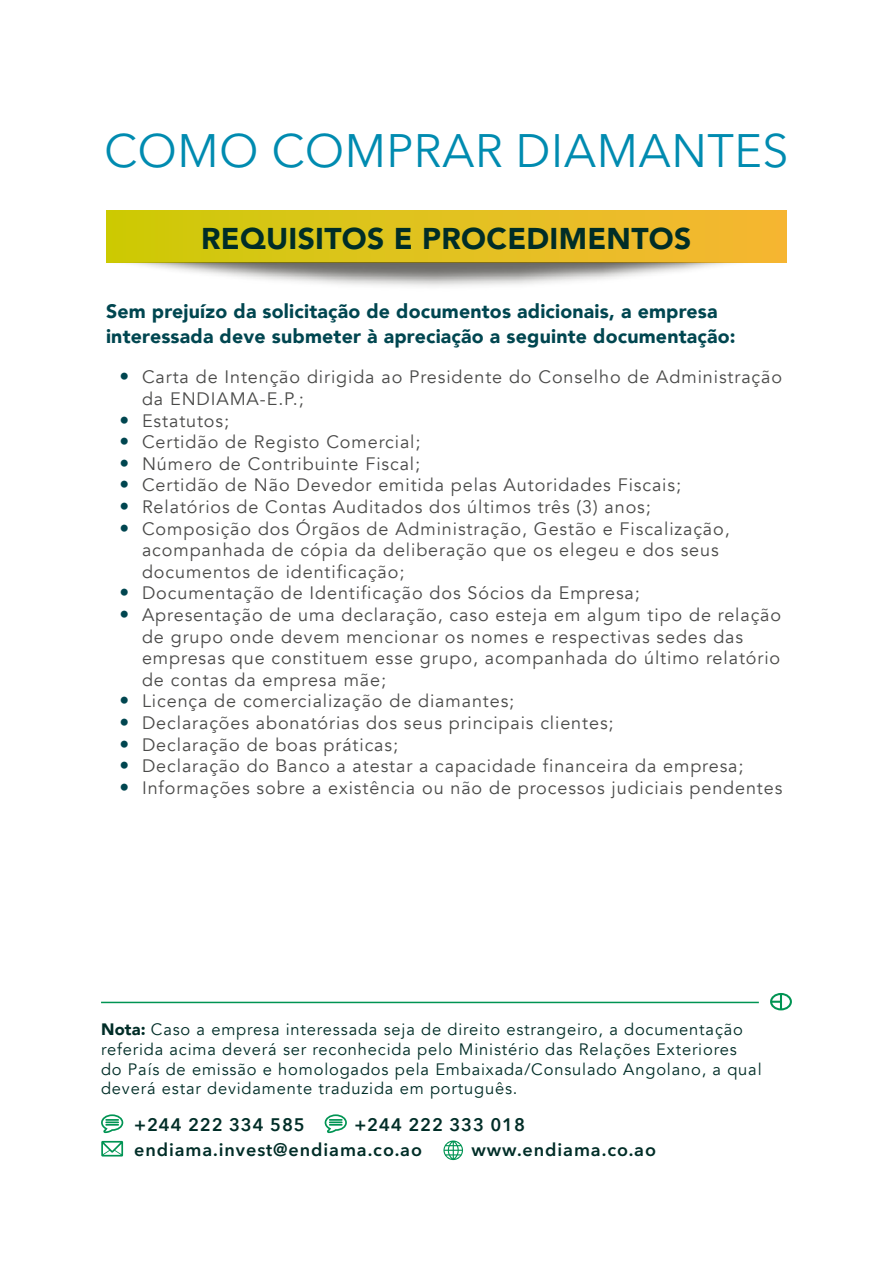
<style>
.page{position:relative;width:893px;height:1263px;background:#fff}
.page>*{position:absolute;margin:0;border:0;box-sizing:border-box;transform-origin:0 0}
.t1{font:46.5px "Avenir Next LT Pro";letter-spacing:.01em;color:#008bb0}
.t2{font:900 30px "Avenir";letter-spacing:.01em;color:#002d27}
.t3{font:900 19.5px/25.5px "Avenir";letter-spacing:.01em;color:#004650}
.t4{font:18px/21.6px "Avenir";letter-spacing:.05em;color:#4a4a49}
.t5{font:600 18px/24.6px "Avenir Next LT Pro";letter-spacing:.05em;color:#002d27}
.t6{font:16.5px/19.8px "Avenir";letter-spacing:.05em;color:#002d27}
.s1{font-weight:900;font-size:19.5px;color:#004650}
.s2{font-weight:900}
</style>
<div class="page">
<div style="left:106px;top:210px;width:680px;height:53px;background:linear-gradient(to right,#cdcb08,#f6b734)"></div>
<img style="left:129px;top:263px;width:602px;height:24px">
<svg style="left:101px;top:1114px;width:22px;height:19px"></svg>
<svg style="left:325px;top:1114px;width:22px;height:19px"></svg>
<svg style="left:101px;top:1141px;width:22px;height:15px"></svg>
<hr style="left:101px;top:1002px;width:658px;height:1px;background:#009453">
<svg style="left:770px;top:993px;width:22px;height:17px"></svg>
<svg style="left:443px;top:1140px;width:20px;height:20px"></svg>
<h1 class="t1" style="left:104px;top:123px;width:686px">COMO COMPRAR DIAMANTES</h1>
<h2 class="t2" style="left:201px;top:213px;width:492px">REQUISITOS E PROCEDIMENTOS</h2>
<p class="t3" style="left:106px;top:298px;width:631px">Sem prejuízo da solicitação de documentos adicionais, a empresa interessada deve submeter à apreciação a seguinte documentação:</p>
<p class="t4" style="left:142px;top:367px;width:641px;text-indent:-23px"><span class="s1">•</span> Carta de Intenção dirigida ao Presidente do Conselho de Administração da ENDIAMA-E.P.;</p>
<p class="t4" style="left:120px;top:410px;width:111px"><span class="s1">•</span> Estatutos;</p>
<p class="t4" style="left:120px;top:431px;width:302px"><span class="s1">•</span> Certidão de Registo Comercial;</p>
<p class="t4" style="left:120px;top:453px;width:302px"><span class="s1">•</span> Número de Contribuinte Fiscal;</p>
<p class="t4" style="left:120px;top:475px;width:563px"><span class="s1">•</span> Certidão de Não Devedor emitida pelas Autoridades Fiscais;</p>
<p class="t4" style="left:120px;top:496px;width:533px"><span class="s1">•</span> Relatórios de Contas Auditados dos últimos três (3) anos;</p>
<p class="t4" style="left:142px;top:518px;width:589px;text-indent:-23px"><span class="s1">•</span> Composição dos Órgãos de Administração, Gestão e Fiscalização, acompanhada de cópia da deliberação que os elegeu e dos seus documentos de identificação;</p>
<p class="t4" style="left:120px;top:583px;width:522px"><span class="s1">•</span> Documentação de Identificação dos Sócios da Empresa;</p>
<p class="t4" style="left:142px;top:604px;width:641px;text-indent:-23px"><span class="s1">•</span> Apresentação de uma declaração, caso esteja em algum tipo de relação de grupo onde devem mencionar os nomes e respectivas sedes das empresas que constituem esse grupo, acompanhada do último relatório de contas da empresa mãe;</p>
<p class="t4" style="left:120px;top:691px;width:396px"><span class="s1">•</span> Licença de comercialização de diamantes;</p>
<p class="t4" style="left:120px;top:712px;width:495px"><span class="s1">•</span> Declarações abonatórias dos seus principais clientes;</p>
<p class="t4" style="left:120px;top:734px;width:280px"><span class="s1">•</span> Declaração de boas práticas;</p>
<p class="t4" style="left:120px;top:755px;width:625px"><span class="s1">•</span> Declaração do Banco a atestar a capacidade financeira da empresa;</p>
<p class="t4" style="left:120px;top:777px;width:664px"><span class="s1">•</span> Informações sobre a existência ou não de processos judiciais pendentes</p>
<p class="t6" style="left:101px;top:1019px;width:662px"><span class="s2">Nota:</span> Caso a empresa interessada seja de direito estrangeiro, a documentação referida acima deverá ser reconhecida pelo Ministério das Relações Exteriores<br>do País de emissão e homologados pela Embaixada/Consulado Angolano, a qual deverá estar devidamente traduzida em português.</p>
<p class="t5" style="left:134px;top:1112px;width:172px">+244 222 334 585</p>
<p class="t5" style="left:134px;top:1112px;width:392px;text-indent:220px">+244 222 333 018 endiama.invest@endiama.co.ao</p>
<p class="t5" style="left:471px;top:1137px;width:186px">www.endiama.co.ao</p>
</div>
